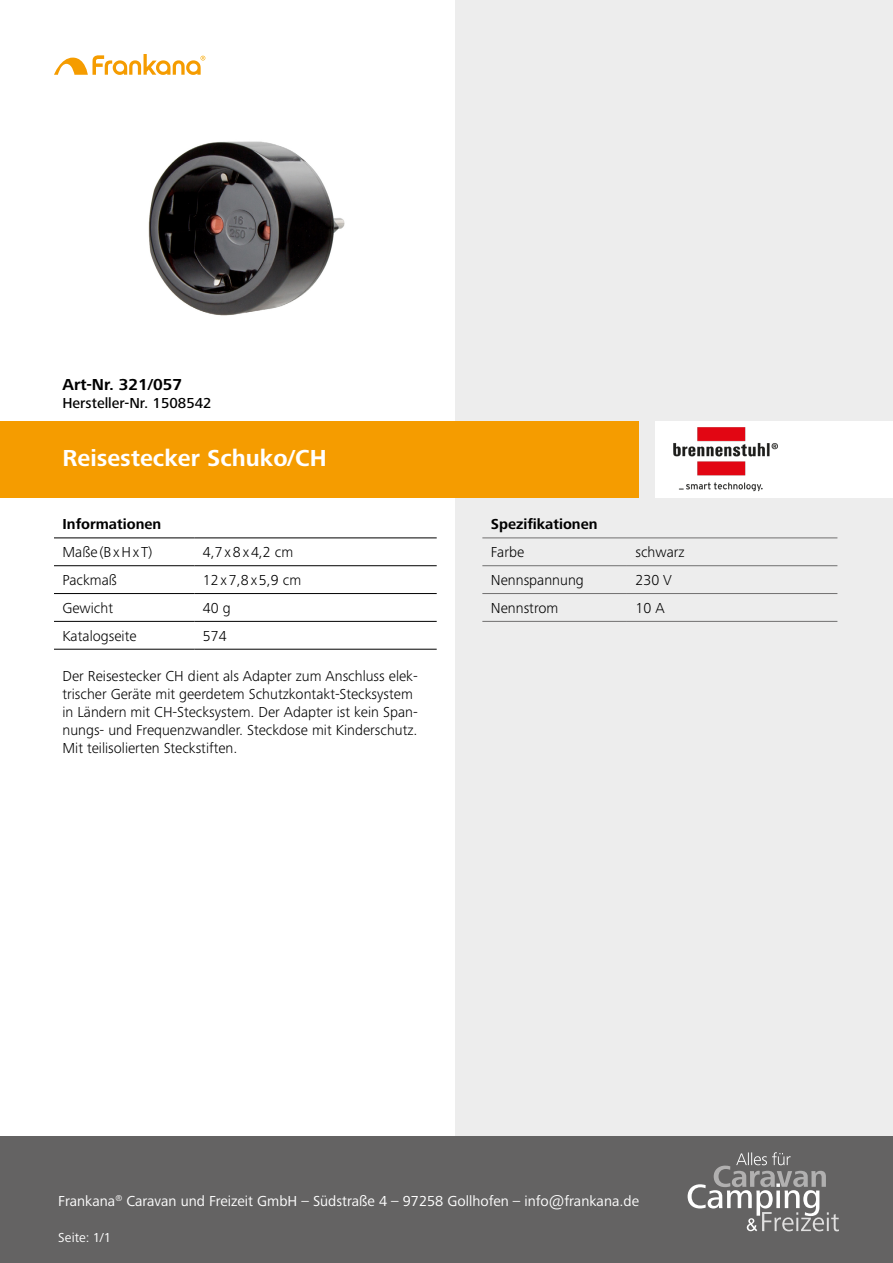
<style>
.page{position:relative;width:893px;height:1263px;background:#fff}
.page>*{position:absolute;margin:0;border:0;box-sizing:border-box;transform-origin:0 0}
.t1{font:700 24px "Frutiger Next Pro";color:#fff}
.t2{font:700 16.5px "Frutiger Next Pro";color:#000}
.t3{font:300 15px/18px "Frutiger Next Pro";color:#000}
.t4{font:15px "Frutiger Next Pro";color:#fff}
.t5{font:700 15px "Frutiger Next Pro";color:#000}
.t6{font:300 15px "Frutiger Next Pro";letter-spacing:.125em;color:#000}
.t7{font:500 15px "Frutiger Next Pro";color:#000}
.t8{font:13.5px "Frutiger Next Pro";letter-spacing:.01em;color:#fff}
</style>
<div class="page">
<div style="left:455px;top:0;width:438px;height:1263px;background:#ededed"></div>
<hr style="left:482px;top:538px;width:145px;height:1px;background:#706f6f">
<hr style="left:627px;top:538px;width:210px;height:1px;background:#706f6f">
<hr style="left:482px;top:565px;width:145px;height:1px;background:#706f6f">
<hr style="left:627px;top:565px;width:210px;height:1px;background:#706f6f">
<hr style="left:482px;top:593px;width:145px;height:1px;background:#706f6f">
<hr style="left:627px;top:593px;width:210px;height:1px;background:#706f6f">
<hr style="left:482px;top:621px;width:145px;height:1px;background:#706f6f">
<hr style="left:627px;top:621px;width:210px;height:1px;background:#706f6f">
<hr style="left:54px;top:565px;width:140px;height:1px;background:#000">
<hr style="left:194px;top:565px;width:243px;height:1px;background:#000">
<hr style="left:54px;top:593px;width:140px;height:1px;background:#000">
<hr style="left:194px;top:593px;width:243px;height:1px;background:#000">
<hr style="left:54px;top:621px;width:140px;height:1px;background:#000">
<hr style="left:194px;top:621px;width:243px;height:1px;background:#000">
<hr style="left:54px;top:649px;width:140px;height:1px;background:#000">
<hr style="left:194px;top:649px;width:243px;height:1px;background:#000">
<hr style="left:54px;top:538px;width:140px;height:1px;background:#000">
<hr style="left:194px;top:538px;width:243px;height:1px;background:#000">
<svg style="left:54px;top:54px;width:151px;height:21px"></svg>
<img style="left:148px;top:141px;width:197px;height:175px">
<div style="left:0;top:421px;width:638px;height:76px;background:#f59c00"></div>
<div style="left:655px;top:421px;width:238px;height:76px;background:#fff"></div>
<img style="left:673px;top:427px;width:105px;height:65px">
<div style="left:0;top:1136px;width:893px;height:127px;background:#646363"></div>
<svg style="left:688px;top:1152px;width:151px;height:79px"></svg>
<p class="t2" style="left:63px;top:375px;width:121px">Art-Nr. 321/057</p>
<p class="t7" style="left:63px;top:394px;width:151px">Hersteller-Nr. 1508542</p>
<h1 class="t1" style="left:63px;top:444px;width:266px">Reisestecker Schuko/CH</h1>
<p class="t5" style="left:63px;top:516px;width:100px">Informationen</p>
<p class="t6" style="left:63px;top:544px;width:91px">Maße(BxHxT)</p>
<p class="t3" style="left:203px;top:543px;width:92px">4,7x8x4,2 cm</p>
<p class="t3" style="left:63px;top:571px;width:56px">Packmaß</p>
<p class="t6" style="left:203px;top:571px;width:100px">12x7,8x5,9 cm</p>
<p class="t3" style="left:63px;top:599px;width:52px">Gewicht</p>
<p class="t3" style="left:203px;top:599px;width:29px">40 g</p>
<p class="t3" style="left:63px;top:627px;width:76px">Katalogseite</p>
<p class="t3" style="left:203px;top:627px;width:25px">574</p>
<p class="t3" style="left:63px;top:667px;width:357px">Der Reisestecker CH dient als Adapter zum Anschluss elek&shy;trischer Geräte mit geerdetem Schutzkontakt-Stecksystem in Ländern mit CH-Stecksystem. Der Adapter ist kein Span&shy;nungs- und Frequenzwandler. Steckdose mit Kinderschutz.<br>Mit teilisolierten Steckstiften.</p>
<p class="t5" style="left:491px;top:516px;width:108px">Spezifikationen</p>
<p class="t3" style="left:491px;top:543px;width:35px">Farbe</p>
<p class="t3" style="left:635px;top:543px;width:51px">schwarz</p>
<p class="t3" style="left:491px;top:571px;width:94px">Nennspannung</p>
<p class="t3" style="left:635px;top:571px;width:38px">230 V</p>
<p class="t3" style="left:491px;top:599px;width:69px">Nennstrom</p>
<p class="t3" style="left:635px;top:599px;width:31px">10 A</p>
<p class="t4" style="left:58px;top:1192px;width:582px">Frankana<sup>®</sup> Caravan und Freizeit GmbH – Südstraße 4 – 97258 Gollhofen – info@frankana.de</p>
<p class="t8" style="left:58px;top:1230px;width:54px">Seite: 1/1</p>
</div>
